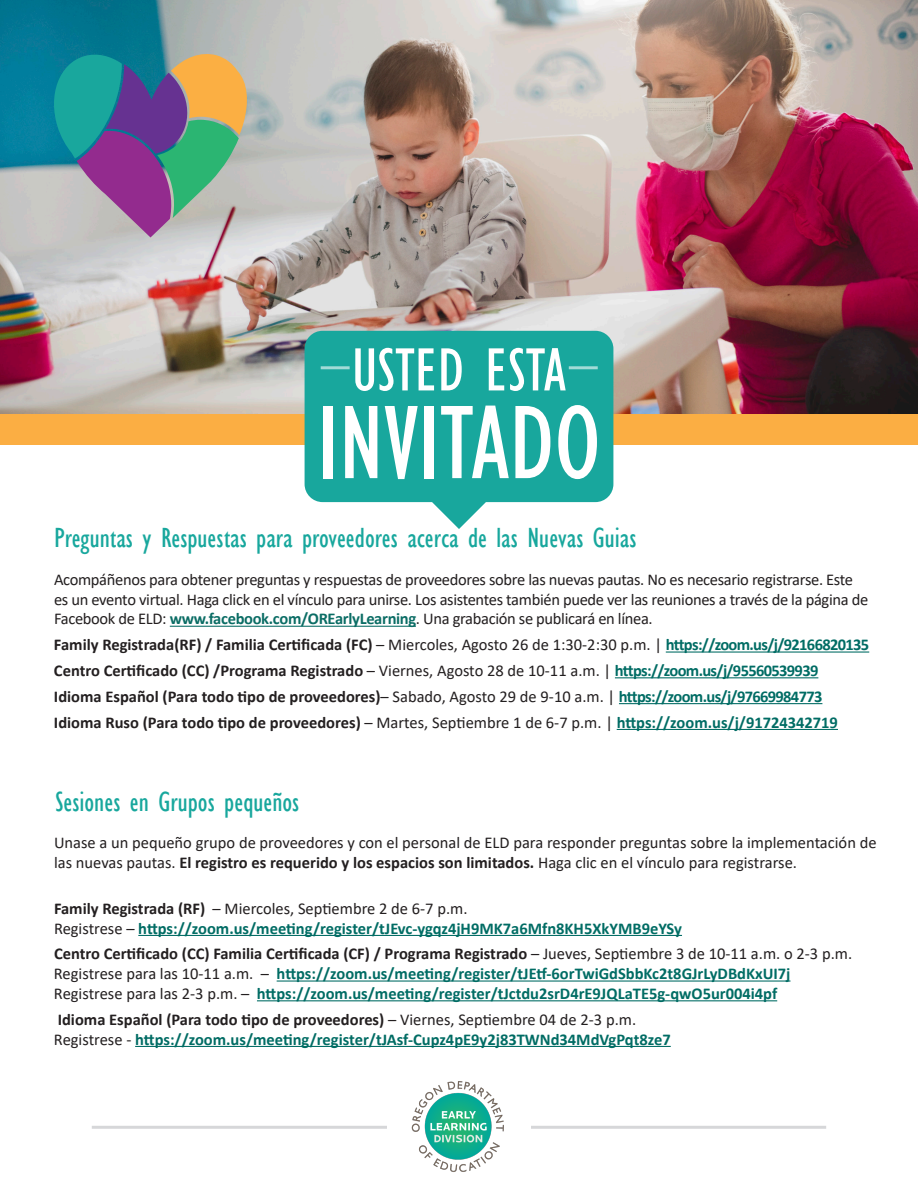
<style>
.page{position:relative;width:918px;height:1188px;background:#fff}
.page>*{position:absolute;margin:0;border:0;box-sizing:border-box;transform-origin:0 0}
.t1{font:condensed 108px "Gill Sans";color:#fff}
.t2{font:condensed 63px "Gill Sans";color:#fff}
.t3{font:condensed 28.5px "Gill Sans";color:#18a79d}
.t4{font:700 16.5px/19.8px "Calibri";color:#006c64}
.t5{font:700 16.5px/25.8px "Calibri";color:#231f20}
.t6{font:16.5px/19.8px "Calibri";letter-spacing:-.02em;color:#231f20}
.t7{font:16.5px/19.8px "Calibri";color:#231f20}
.s1{font-weight:700;color:#0b6d65}
.s2{font-weight:400}
.s3{color:#006c64}
.s4{font-weight:700}
.s5{color:#231f20}
.s6{font-weight:400;color:#231f20}
</style>
<div class="page">
<img style="left:0;top:0;width:918px;height:415px">
<div style="left:0;top:415px;width:918px;height:30px;background:#fbae43"></div>
<svg style="left:305px;top:331px;width:308px;height:198px;background:#35b2a9"></svg>
<hr style="left:569px;top:366px;width:29px;height:3px;background:#fff">
<hr style="left:321px;top:366px;width:29px;height:3px;background:#fff">
<hr style="left:170px;top:626px;width:246px;height:1px;background:#0b6d65">
<hr style="left:666px;top:652px;width:203px;height:1px;background:#006c64">
<hr style="left:615px;top:677px;width:203px;height:1px;background:#006c64">
<hr style="left:619px;top:703px;width:203px;height:1px;background:#006c64">
<hr style="left:617px;top:729px;width:221px;height:1px;background:#006c64">
<hr style="left:92px;top:1126px;width:295px;height:3px;background:#bcbdc0">
<hr style="left:531px;top:1126px;width:295px;height:3px;background:#bcbdc0">
<svg style="left:47px;top:51px;width:203px;height:186px;background:#7c8b93"></svg>
<hr style="left:138px;top:935px;width:544px;height:1px;background:#006c64">
<hr style="left:277px;top:981px;width:513px;height:1px;background:#006c64">
<hr style="left:257px;top:1000px;width:520px;height:1px;background:#006c64">
<hr style="left:135px;top:1046px;width:536px;height:1px;background:#006c64">
<img style="left:411px;top:1081px;width:93px;height:91px">
<p class="t2" style="left:352px;top:333px;width:216px">USTED ESTA</p>
<p class="t1" style="left:317px;top:379px;width:285px">INVITADO</p>
<p class="t3" style="left:54px;top:521px;width:584px">Preguntas y Respuestas para proveedores acerca de las Nuevas Guias</p>
<p class="t6" style="left:54px;top:569px;width:816px">Acompáñenos para obtener preguntas y respuestas de proveedores sobre las nuevas pautas. No es necesario registrarse. Este es un evento virtual. Haga click en el vínculo para unirse. Los asistentes también puede ver las reuniones a través de la página de<br>Facebook de ELD: <span class="s1">www.facebook.com/OREarlyLearning</span>. Una grabación se publicará en línea.</p>
<p class="t5" style="left:54px;top:632px;width:817px">Family Registrada(RF) / Familia Certificada (FC) <span class="s2">– Miercoles, Agosto 26 de 1:30-2:30 p.m. |</span> <span class="s3">https://zoom.us/j/92166820135<br></span>Centro Certificado (CC) /Programa Registrado <span class="s2">– Viernes, Agosto 28 de 10-11 a.m. |</span> <span class="s3">https://zoom.us/j/95560539939<br></span>Idioma Español (Para todo tipo de proveedores)<span class="s2">– Sabado, Agosto 29 de 9-10 a.m. |</span> <span class="s3">https://zoom.us/j/97669984773<br></span>Idioma Ruso (Para todo tipo de proveedores) <span class="s2">– Martes, Septiembre 1 de 6-7 p.m. |</span> <span class="s3">https://zoom.us/j/91724342719</span></p>
<p class="t3" style="left:55px;top:784px;width:246px">Sesiones en Grupos pequeños</p>
<p class="t7" style="left:54px;top:833px;width:824px">Unase a un pequeño grupo de proveedores y con el personal de ELD para responder preguntas sobre la implementación de las nuevas pautas. <span class="s4">El registro es requerido y los espacios son limitados.</span> Haga clic en el vínculo para registrarse.</p>
<p class="t4" style="left:54px;top:898px;width:630px"><span class="s5">Family Registrada (RF)</span> <span class="s6">– Miercoles, Septiembre 2 de 6-7 p.m.<br>Registrese –</span> https://zoom.us/meeting/register/tJEvc-ygqz4jH9MK7a6Mfn8KH5XkYMB9eYSy</p>
<p class="t4" style="left:54px;top:944px;width:800px"><span class="s5">Centro Certificado (CC) Familia Certificada (CF) / Programa Registrado</span> <span class="s6">– Jueves, Septiembre 3 de 10-11 a.m. o 2-3 p.m.<br>Registrese para las 10-11 a.m. –</span> https://zoom.us/meeting/register/tJEtf-6orTwiGdSbbKc2t8GJrLyDBdKxUI7j<br><span class="s6">Registrese para las 2-3 p.m. –</span> https://zoom.us/meeting/register/tJctdu2srD4rE9JQLaTE5g-qwO5ur004i4pf</p>
<p class="t4" style="left:54px;top:1009px;width:618px"><span class="s5">Idioma Español (Para todo tipo de proveedores)</span> <span class="s6">– Viernes, Septiembre 04 de 2-3 p.m.<br>Registrese -</span> https://zoom.us/meeting/register/tJAsf-Cupz4pE9y2j83TWNd34MdVgPqt8ze7</p>
</div>
